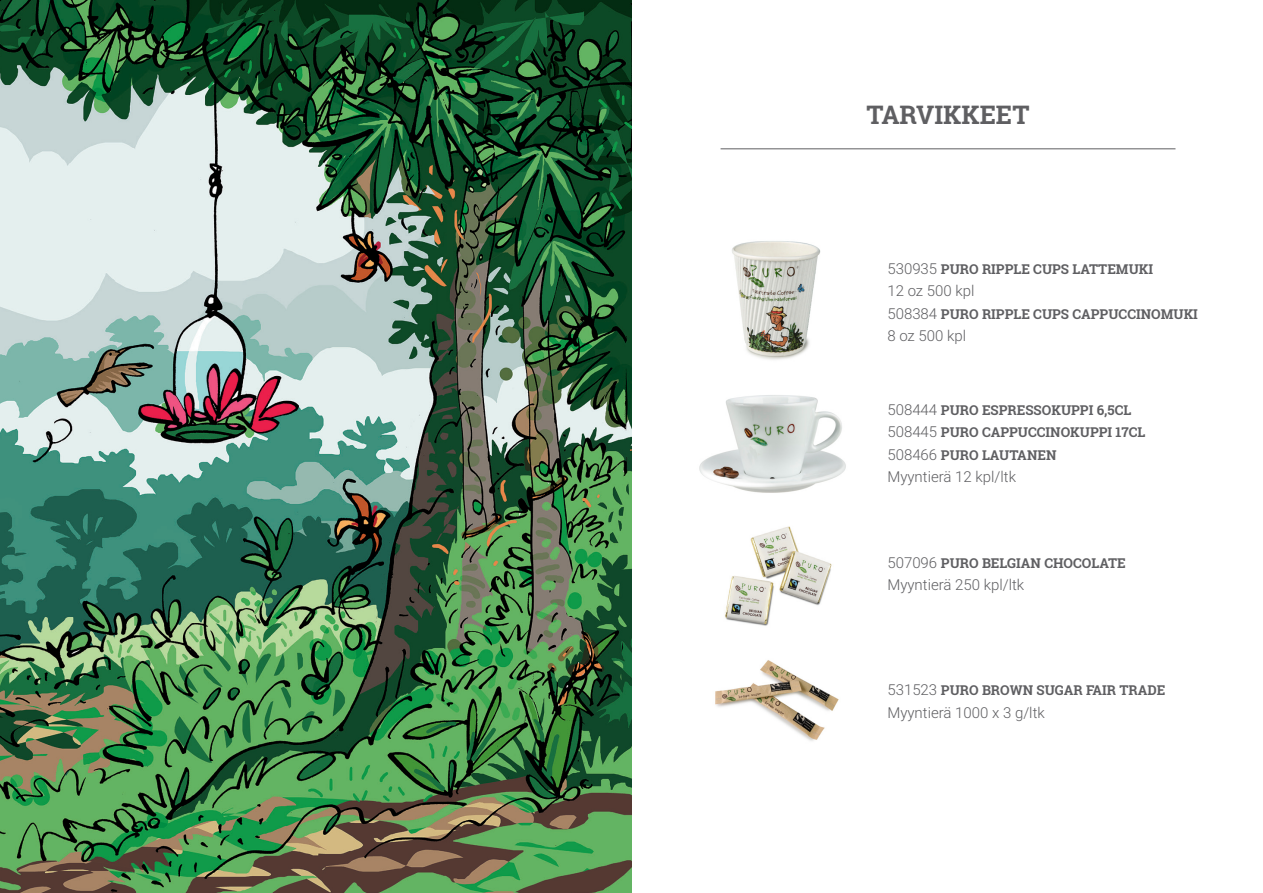
<style>
.page{position:relative;width:1263px;height:893px;background:#fff}
.page>*{position:absolute;margin:0;border:0;box-sizing:border-box;transform-origin:0 0}
.t1{font:700 25.5px "Roboto Slab";color:#5f5f62}
.t2{font:300 15px "Roboto";color:#5f5f62}
.t3{font:700 13.5px "Roboto Slab";color:#5f5f62}
.s1{font-family:"Roboto";font-weight:300;font-size:15px}
</style>
<div class="page">
<img style="left:699px;top:395px;width:147px;height:98px">
<img style="left:732px;top:241px;width:89px;height:119px">
<img style="left:715px;top:660px;width:124px;height:81px">
<img style="left:725px;top:526px;width:107px;height:100px">
<img style="left:0;top:0;width:631px;height:893px">
<hr style="left:720px;top:148px;width:455px;height:1px;background:#5f5f62">
<p class="t1" style="left:866px;top:97px;width:165px">TARVIKKEET</p>
<p class="t3" style="left:887px;top:259px;width:267px"><span class="s1">530935</span> PURO RIPPLE CUPS LATTEMUKI</p>
<p class="t2" style="left:887px;top:280px;width:89px">12 oz 500 kpl</p>
<p class="t3" style="left:887px;top:304px;width:312px"><span class="s1">508384</span> PURO RIPPLE CUPS CAPPUCCINOMUKI</p>
<p class="t2" style="left:887px;top:325px;width:80px">8 oz 500 kpl</p>
<p class="t3" style="left:887px;top:401px;width:245px"><span class="s1">508444</span> PURO ESPRESSOKUPPI 6,5CL</p>
<p class="t3" style="left:887px;top:423px;width:260px"><span class="s1">508445</span> PURO CAPPUCCINOKUPPI 17CL</p>
<p class="t3" style="left:887px;top:446px;width:171px"><span class="s1">508466</span> PURO LAUTANEN</p>
<p class="t2" style="left:887px;top:467px;width:130px">Myyntierä 12 kpl/ltk</p>
<p class="t3" style="left:887px;top:554px;width:240px"><span class="s1">507096</span> PURO BELGIAN CHOCOLATE</p>
<p class="t2" style="left:887px;top:575px;width:138px">Myyntierä 250 kpl/ltk</p>
<p class="t3" style="left:887px;top:681px;width:279px"><span class="s1">531523</span> PURO BROWN SUGAR FAIR TRADE</p>
<p class="t2" style="left:887px;top:702px;width:159px">Myyntierä 1000 x 3 g/ltk</p>
</div>
